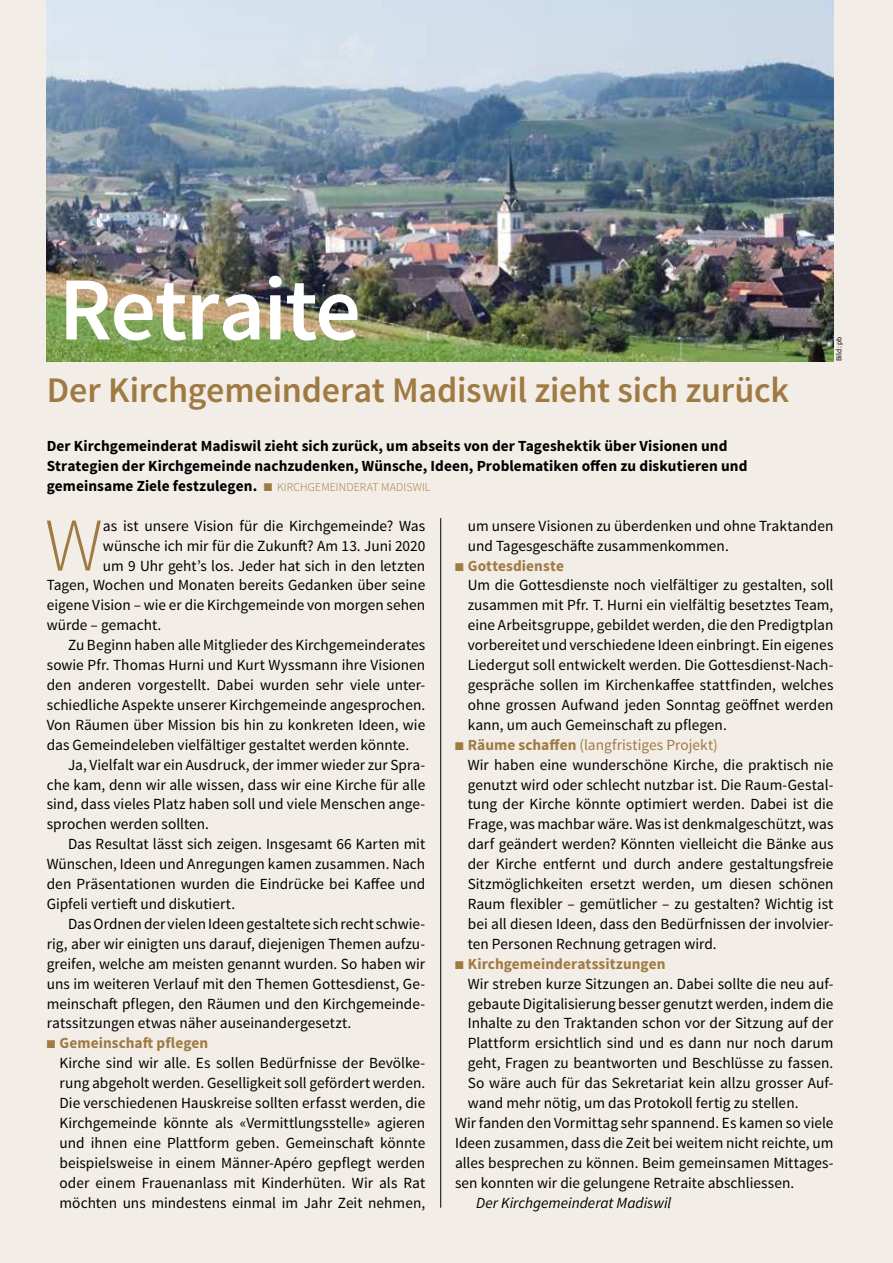
<style>
.page{position:relative;width:893px;height:1263px;background:#f3ede7}
.page>*{position:absolute;margin:0;border:0;box-sizing:border-box;transform-origin:0 0}
.t1{font:600 90px "Source Sans Pro";letter-spacing:-.02em;color:#fff}
.t2{font:300 75.9px "Source Sans Pro";color:#9f7a43}
.t3{font:600 36px "Source Sans Pro";letter-spacing:-.01em;color:#9f7a43}
.t4{font:15.45px/20px "Source Sans Pro";color:#000}
.t5{font:700 15.45px/20px "Source Sans Pro";letter-spacing:.005em;color:#000}
.t6{font:700 15.45px "Source Sans Pro";letter-spacing:.005em;color:#9f7a43}
.t7{font:italic 15.45px "Source Sans Pro";color:#000}
.t8{font:7.5px "Source Sans Pro";letter-spacing:.02em;color:#000}
.s1{color:#9f7a43}
.s2{font-weight:300;font-size:12px;color:#9f7a43}
.s3{font-weight:700;color:#9f7a43}
</style>
<div class="page">
<hr style="left:440px;top:518px;width:1px;height:690px;background:#000">
<img style="left:47px;top:0;width:786px;height:361px">
<h1 class="t1" style="left:59px;top:253px;width:303px">Retraite</h1>
<h3 class="t3" style="left:47px;top:368px;width:744px">Der Kirchgemeinderat Madiswil zieht sich zurück</h3>
<p class="t5" style="left:47px;top:437px;width:702px">Der Kirchgemeinderat Madiswil zieht sich zurück, um abseits von der Tageshektik über Visionen und<br>Strategien der Kirchgemeinde nachzudenken, Wünsche, Ideen, Problematiken offen zu diskutieren und gemeinsame Ziele festzulegen. <span class="s1">■</span> <span class="s2">KIRCHGEMEINDERAT MADISWIL</span></p>
<p class="t8" style="left:834px;top:361px;width:26px;rotate:-90deg">Bild: pb</p>
<h2 class="t2" style="left:45px;top:499px;width:59px">W</h2>
<p class="t4" style="left:103px;top:516px;width:324px">as ist unsere Vision für die Kirchgemeinde? Was</p>
<p class="t4" style="left:103px;top:536px;width:324px">wünsche ich mir für die Zukunft? Am 13. Juni 2020</p>
<p class="t4" style="left:103px;top:556px;width:324px">um 9 Uhr geht’s los. Jeder hat sich in den letzten</p>
<p class="t4" style="left:47px;top:576px;width:380px">Tagen, Wochen und Monaten bereits Gedanken über seine</p>
<p class="t4" style="left:47px;top:595px;width:380px">eigene Vision – wie er die Kirchgemeinde von morgen sehen</p>
<p class="t4" style="left:47px;top:615px;width:116px">würde – gemacht.</p>
<p class="t4" style="left:68px;top:635px;width:359px">Zu Beginn haben alle Mitglieder des Kirchgemeinderates</p>
<p class="t4" style="left:47px;top:655px;width:380px">sowie Pfr. Thomas Hurni und Kurt Wyssmann ihre Visionen</p>
<p class="t4" style="left:47px;top:675px;width:380px">den anderen vorgestellt. Dabei wurden sehr viele unter-</p>
<p class="t4" style="left:47px;top:695px;width:380px">schiedliche Aspekte unserer Kirchgemeinde angesprochen.</p>
<p class="t4" style="left:47px;top:715px;width:380px">Von Räumen über Mission bis hin zu konkreten Ideen, wie</p>
<p class="t4" style="left:47px;top:735px;width:364px">das Gemeindeleben vielfältiger gestaltet werden könnte.</p>
<p class="t4" style="left:68px;top:755px;width:359px">Ja, Vielfalt war ein Ausdruck, der immer wieder zur Spra-</p>
<p class="t4" style="left:47px;top:775px;width:380px">che kam, denn wir alle wissen, dass wir eine Kirche für alle</p>
<p class="t4" style="left:47px;top:795px;width:380px">sind, dass vieles Platz haben soll und viele Menschen ange-</p>
<p class="t4" style="left:47px;top:814px;width:164px">sprochen werden sollten.</p>
<p class="t4" style="left:68px;top:834px;width:359px">Das Resultat lässt sich zeigen. Insgesamt 66 Karten mit</p>
<p class="t4" style="left:47px;top:854px;width:380px">Wünschen, Ideen und Anregungen kamen zusammen. Nach</p>
<p class="t4" style="left:47px;top:874px;width:380px">den Präsentationen wurden die Eindrücke bei Kaffee und</p>
<p class="t4" style="left:47px;top:894px;width:190px">Gipfeli vertieft und diskutiert.</p>
<p class="t4" style="left:68px;top:914px;width:359px">Das Ordnen der vielen Ideen gestaltete sich recht schwie-</p>
<p class="t4" style="left:47px;top:934px;width:380px">rig, aber wir einigten uns darauf, diejenigen Themen aufzu-</p>
<p class="t4" style="left:47px;top:954px;width:380px">greifen, welche am meisten genannt wurden. So haben wir</p>
<p class="t4" style="left:47px;top:974px;width:380px">uns im weiteren Verlauf mit den Themen Gottesdienst, Ge-</p>
<p class="t4" style="left:47px;top:994px;width:380px">meinschaft pflegen, den Räumen und den Kirchgemeinde-</p>
<p class="t4" style="left:47px;top:1013px;width:306px">ratssitzungen etwas näher auseinandergesetzt.</p>
<p class="t4" style="left:60px;top:1033px;width:367px;text-indent:-13px"><span class="s1">■</span> <span class="s3">Gemeinschaft pflegen<br></span>Kirche sind wir alle. Es sollen Bedürfnisse der Bevölke&shy;rung abgeholt werden. Geselligkeit soll gefördert werden.<br>Die verschiedenen Hauskreise sollten erfasst werden, die Kirchgemeinde könnte als «Vermittlungsstelle» agieren und ihnen eine Plattform geben. Gemeinschaft könnte beispielsweise in einem Männer-Apéro gepflegt werden oder einem Frauenanlass mit Kinderhüten. Wir als Rat möchten uns mindestens einmal im Jahr Zeit nehmen,</p>
<p class="t4" style="left:468px;top:516px;width:367px">um unsere Visionen zu überdenken und ohne Traktanden und Tagesgeschäfte zusammenkommen.</p>
<p class="t4" style="left:468px;top:556px;width:367px;text-indent:-13px"><span class="s1">■</span> <span class="s3">Gottesdienste<br></span>Um die Gottesdienste noch vielfältiger zu gestalten, soll zusammen mit Pfr. T. Hurni ein vielfältig besetztes Team, eine Arbeitsgruppe, gebildet werden, die den Predigtplan vorbereitet und verschiedene Ideen einbringt. Ein eigenes Liedergut soll entwickelt werden. Die Gottesdienst-Nach&shy;gespräche sollen im Kirchenkaffee stattfinden, welches ohne grossen Aufwand jeden Sonntag geöffnet werden kann, um auch Gemeinschaft zu pflegen.</p>
<p class="t4" style="left:468px;top:735px;width:367px;text-indent:-13px"><span class="s1">■</span> <span class="s3">Räume schaffen</span> <span class="s1">(langfristiges Projekt)<br></span>Wir haben eine wunderschöne Kirche, die praktisch nie genutzt wird oder schlecht nutzbar ist. Die Raum-Gestal&shy;tung der Kirche könnte optimiert werden. Dabei ist die Frage, was machbar wäre. Was ist denkmalgeschützt, was darf geändert werden? Könnten vielleicht die Bänke aus der Kirche entfernt und durch andere gestaltungsfreie Sitzmöglichkeiten ersetzt werden, um diesen schönen Raum flexibler – gemütlicher – zu gestalten? Wichtig ist bei all diesen Ideen, dass den Bedürfnissen der involvier&shy;ten Personen Rechnung getragen wird.</p>
<p class="t6" style="left:455px;top:954px;width:212px">■ Kirchgemeinderatssitzungen</p>
<p class="t4" style="left:468px;top:974px;width:367px">Wir streben kurze Sitzungen an. Dabei sollte die neu auf-</p>
<p class="t4" style="left:468px;top:994px;width:367px">gebaute Digitalisierung besser genutzt werden, indem die</p>
<p class="t4" style="left:468px;top:1013px;width:367px">Inhalte zu den Traktanden schon vor der Sitzung auf der</p>
<p class="t4" style="left:468px;top:1033px;width:367px">Plattform ersichtlich sind und es dann nur noch darum</p>
<p class="t4" style="left:468px;top:1053px;width:367px">geht, Fragen zu beantworten und Beschlüsse zu fassen.</p>
<p class="t4" style="left:468px;top:1073px;width:367px">So wäre auch für das Sekretariat kein allzu grosser Auf-</p>
<p class="t4" style="left:468px;top:1093px;width:332px">wand mehr nötig, um das Protokoll fertig zu stellen.</p>
<p class="t4" style="left:455px;top:1113px;width:380px">Wir fanden den Vormittag sehr spannend. Es kamen so viele</p>
<p class="t4" style="left:455px;top:1133px;width:380px">Ideen zusammen, dass die Zeit bei weitem nicht reichte, um</p>
<p class="t4" style="left:455px;top:1153px;width:380px">alles besprechen zu können. Beim gemeinsamen Mittages-</p>
<p class="t4" style="left:455px;top:1173px;width:341px">sen konnten wir die gelungene Retraite abschliessen.</p>
<p class="t7" style="left:476px;top:1193px;width:197px">Der Kirchgemeinderat Madiswil</p>
</div>
